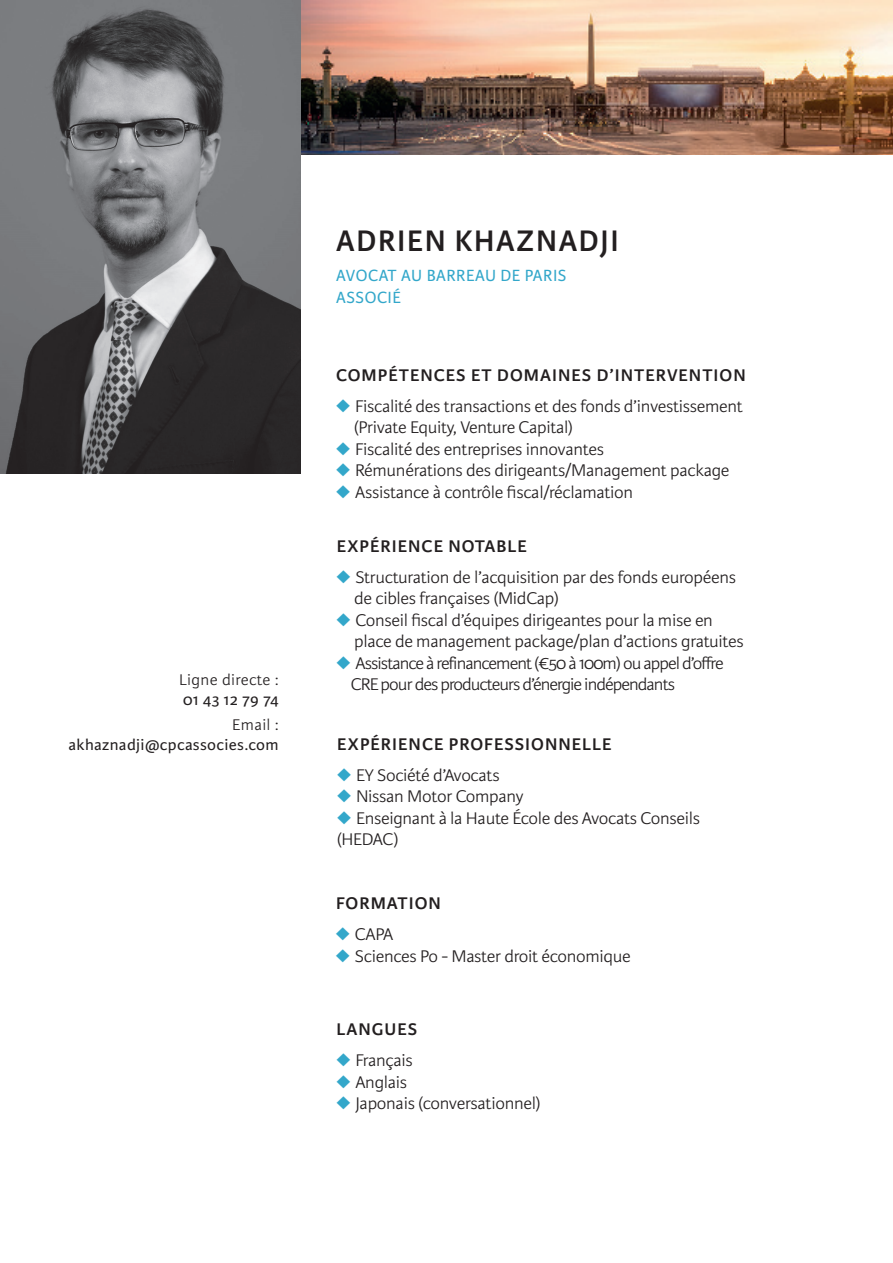
<style>
.page{position:relative;width:893px;height:1263px;background:#fff}
.page>*{position:absolute;margin:0;border:0;box-sizing:border-box;transform-origin:0 0}
.t1{font:600 31.65px "Karmina Sans";letter-spacing:.055em;color:#231f20}
.t2{font:300 18px/21.5px "Karmina Sans";letter-spacing:-.015em;color:#231f20;scale:1.04 1}
.t3{font:600 18px "Karmina Sans";letter-spacing:.055em;color:#231f20;scale:1.04 1}
.t4{font:300 18px/21.5px "Karmina Sans";letter-spacing:-.05em;color:#231f20;scale:1.04 1}
.t5{font:17.25px/21.5px "Karmina Sans";letter-spacing:.03em;color:#33a7ca}
.t6{font:16.5px "Karmina Sans";letter-spacing:.02em;color:#231f20;scale:1.04 1}
.t7{font:300 16.5px "Karmina Sans";letter-spacing:.02em;color:#231f20;scale:1.04 1}
.s1{color:#33a7ca}
</style>
<div class="page">
<img style="left:144px;top:0;width:749px;height:154px">
<img style="left:0;top:1px;width:300px;height:472px">
<p class="t7" style="left:179px;top:671px;width:97px">Ligne directe :</p>
<p class="t6" style="left:183px;top:691px;width:93px">01 43 12 79 74</p>
<p class="t7" style="left:232px;top:716px;width:46px">Email :</p>
<p class="t6" style="left:68px;top:736px;width:204px">akhaznadji@cpcassocies.com</p>
<h1 class="t1" style="left:336px;top:223px;width:284px">ADRIEN KHAZNADJI</h1>
<p class="t5" style="left:336px;top:265px;width:232px">AVOCAT AU BARREAU DE PARIS<br>ASSOCIÉ</p>
<p class="t3" style="left:336px;top:365px;width:395px">COMPÉTENCES ET DOMAINES D’INTERVENTION</p>
<p class="t2" style="left:354px;top:396px;width:376px;text-indent:-18px"><span class="s1">◆</span> Fiscalité des transactions et des fonds d’investissement (Private Equity, Venture Capital)</p>
<p class="t2" style="left:336px;top:439px;width:259px"><span class="s1">◆</span> Fiscalité des entreprises innovantes</p>
<p class="t2" style="left:336px;top:460px;width:380px"><span class="s1">◆</span> Rémunérations des dirigeants/Management package</p>
<p class="t2" style="left:336px;top:482px;width:287px"><span class="s1">◆</span> Assistance à contrôle fiscal/réclamation</p>
<p class="t3" style="left:337px;top:536px;width:184px">EXPÉRIENCE NOTABLE</p>
<p class="t2" style="left:354px;top:567px;width:369px;text-indent:-18px"><span class="s1">◆</span> Structuration de l’acquisition par des fonds européens de cibles françaises (MidCap)</p>
<p class="t2" style="left:354px;top:610px;width:376px;text-indent:-18px"><span class="s1">◆</span> Conseil fiscal d’équipes dirigeantes pour la mise en place de management package/plan d’actions gratuites</p>
<p class="t4" style="left:351px;top:653px;width:360px;text-indent:-15px"><span class="s1">◆</span> Assistance à refinancement (€50 à 100m) ou appel d’offre<br>CRE pour des producteurs d’énergie indépendants</p>
<p class="t3" style="left:337px;top:734px;width:265px">EXPÉRIENCE PROFESSIONNELLE</p>
<p class="t2" style="left:337px;top:765px;width:158px"><span class="s1">◆</span> EY Société d’Avocats</p>
<p class="t2" style="left:337px;top:786px;width:181px"><span class="s1">◆</span> Nissan Motor Company</p>
<p class="t2" style="left:337px;top:807px;width:351px"><span class="s1">◆</span> Enseignant à la Haute École des Avocats Conseils (HEDAC)</p>
<p class="t3" style="left:336px;top:893px;width:102px">FORMATION</p>
<p class="t2" style="left:336px;top:924px;width:57px"><span class="s1">◆</span> CAPA</p>
<p class="t2" style="left:336px;top:945px;width:285px"><span class="s1">◆</span> Sciences Po - Master droit économique</p>
<p class="t3" style="left:336px;top:1019px;width:79px">LANGUES</p>
<p class="t2" style="left:336px;top:1050px;width:75px"><span class="s1">◆</span> Français</p>
<p class="t2" style="left:336px;top:1071px;width:70px"><span class="s1">◆</span> Anglais</p>
<p class="t2" style="left:336px;top:1093px;width:198px"><span class="s1">◆</span> Japonais (conversationnel)</p>
</div>
